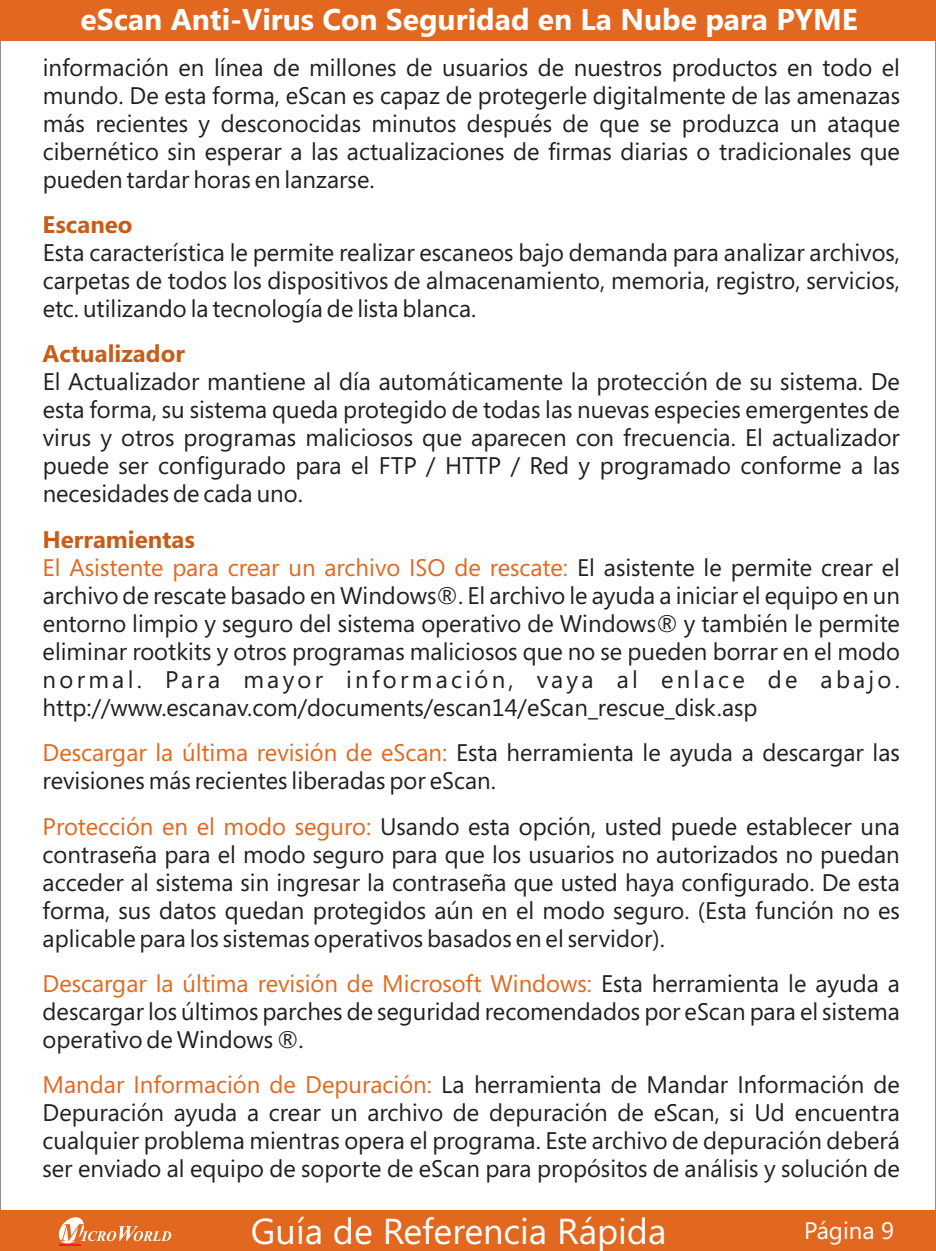
<style>
.page{position:relative;width:936px;height:1251px;background:#fff}
.page>*{position:absolute;margin:0;border:0;box-sizing:border-box;transform-origin:0 0}
.t1{font:36px "Segoe UI";color:#fff}
.t2{font:700 30px "Segoe UI";color:#fff}
.t3{font:24px/27.9px "Segoe";color:#231f20;text-align:justify}
.t4{font:700 24px "Segoe";color:#c85d1a}
.t5{font:24px "Segoe UI";color:#fff}
.s1{color:#e2681f}
</style>
<div class="page">
<div style="left:0;top:0;width:935px;height:41px;background:#e2681f"></div>
<div style="left:0;top:1209px;width:935px;height:41px;background:#e2681f"></div>
<svg style="left:58px;top:1217px;width:113px;height:28px"></svg>
<p class="t2" style="left:81px;top:8px;width:778px">eScan Anti-Virus Con Seguridad en La Nube para PYME</p>
<p class="t3" style="left:43px;top:56px;width:858px">información en línea de millones de usuarios de nuestros productos en todo el mundo. De esta forma, eScan es capaz de protegerle digitalmente de las amenazas más recientes y desconocidas minutos después de que se produzca un ataque cibernético sin esperar a las actualizaciones de firmas diarias o tradicionales que pueden tardar horas en lanzarse.</p>
<p class="t4" style="left:43px;top:215px;width:91px">Escaneo</p>
<p class="t3" style="left:43px;top:241px;width:858px">Esta característica le permite realizar escaneos bajo demanda para analizar archivos, carpetas de todos los dispositivos de almacenamiento, memoria, registro, servicios, etc. utilizando la tecnología de lista blanca.</p>
<p class="t4" style="left:43px;top:344px;width:144px">Actualizador</p>
<p class="t3" style="left:43px;top:370px;width:858px">El Actualizador mantiene al día automáticamente la protección de su sistema. De esta forma, su sistema queda protegido de todas las nuevas especies emergentes de virus y otros programas maliciosos que aparecen con frecuencia. El actualizador puede ser configurado para el FTP / HTTP / Red y programado conforme a las necesidades de cada uno.</p>
<p class="t4" style="left:43px;top:529px;width:154px">Herramientas</p>
<p class="t3" style="left:43px;top:555px;width:858px"><span class="s1">El Asistente para crear un archivo ISO de rescate:</span> El asistente le permite crear el archivo de rescate basado en Windows®. El archivo le ayuda a iniciar el equipo en un entorno limpio y seguro del sistema operativo de Windows® y también le permite eliminar rootkits y otros programas maliciosos que no se pueden borrar en el modo normal. Para mayor información, vaya al enlace de abajo. http://www.escanav.com/documents/escan14/eScan_rescue_disk.asp</p>
<p class="t3" style="left:43px;top:740px;width:858px"><span class="s1">Descargar la última revisión de eScan:</span> Esta herramienta le ayuda a descargar las revisiones más recientes liberadas por eScan.</p>
<p class="t3" style="left:43px;top:814px;width:858px"><span class="s1">Protección en el modo seguro:</span> Usando esta opción, usted puede establecer una contraseña para el modo seguro para que los usuarios no autorizados no puedan acceder al sistema sin ingresar la contraseña que usted haya configurado. De esta forma, sus datos quedan protegidos aún en el modo seguro. (Esta función no es aplicable para los sistemas operativos basados en el servidor).</p>
<p class="t3" style="left:43px;top:971px;width:858px"><span class="s1">Descargar la última revisión de Microsoft Windows:</span> Esta herramienta le ayuda a descargar los últimos parches de seguridad recomendados por eScan para el sistema operativo de Windows ®.</p>
<p class="t3" style="left:43px;top:1072px;width:858px"><span class="s1">Mandar Información de Depuración:</span> La herramienta de Mandar Información de Depuración ayuda a crear un archivo de depuración de eScan, si Ud encuentra cualquier problema mientras opera el programa. Este archivo de depuración deberá ser enviado al equipo de soporte de eScan para propósitos de análisis y solución de</p>
<h1 class="t1" style="left:251px;top:1217px;width:417px">Guía de Referencia Rápida</h1>
<p class="t5" style="left:804px;top:1220px;width:92px">Página 9</p>
</div>
